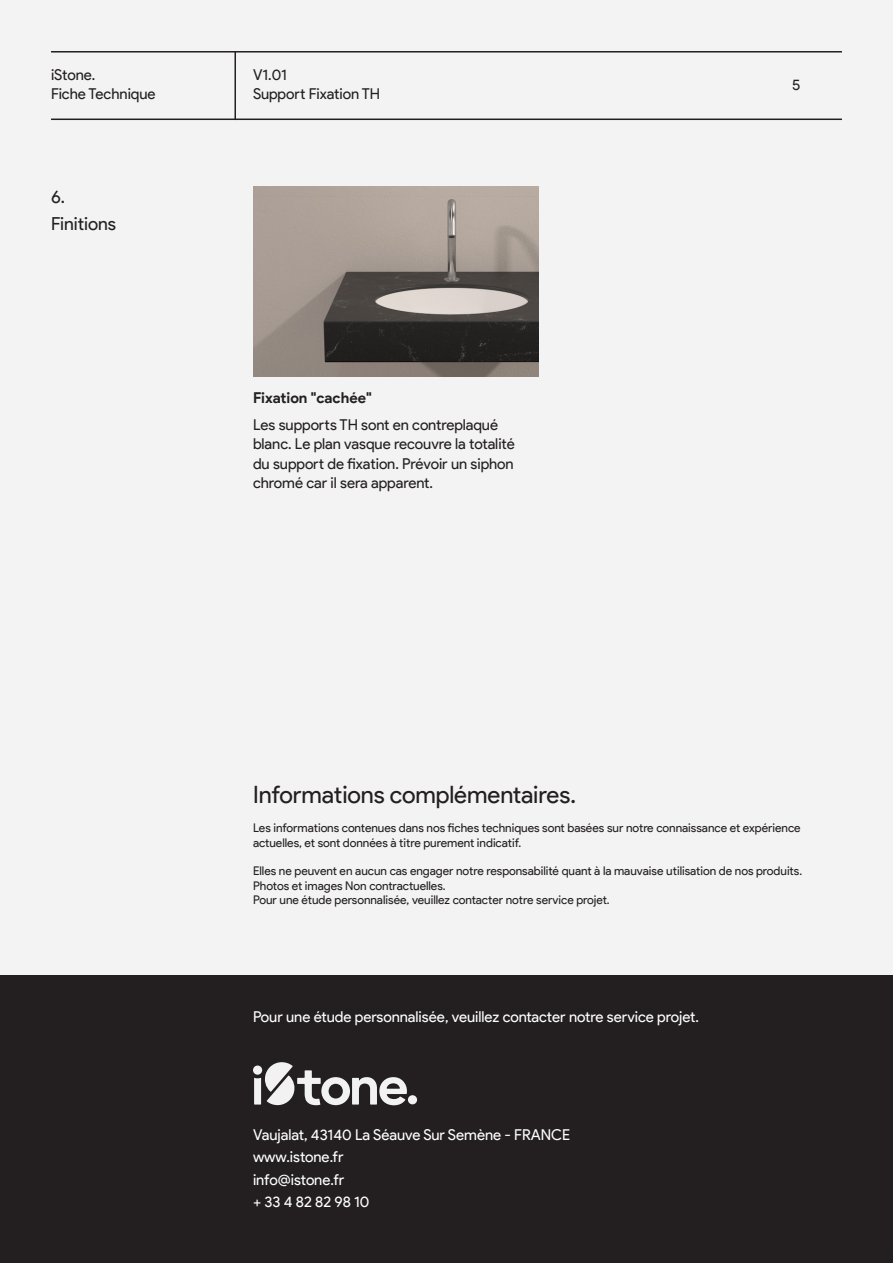
<style>
.page{position:relative;width:893px;height:1263px;background:#f3f3f3}
.page>*{position:absolute;margin:0;border:0;box-sizing:border-box;transform-origin:0 0}
.t1{font:24px "Product Sans";letter-spacing:-.005em;color:#231f20}
.t2{font:18px "Product Sans";letter-spacing:-.005em;color:#231f20}
.t3{font:15px/19.5px "Product Sans";letter-spacing:-.005em;color:#231f20}
.t4{font:15px/22.5px "Product Sans";color:#fff}
.t5{font:700 15px "Product Sans";letter-spacing:-.005em;color:#231f20}
.t6{font:12px/14.4px "Product Sans";color:#231f20}
</style>
<div class="page">
<div style="left:0;top:975px;width:893px;height:288px;background:#231f20"></div>
<div style="left:408px;top:1095px;width:9px;height:9px;background:#f2f2f2;border-radius:50%"></div>
<svg style="left:254px;top:1062px;width:153px;height:43px"></svg>
<div style="left:253px;top:1065px;width:9px;height:10px;background:#f2f2f2;border-radius:50%"></div>
<img style="left:253px;top:186px;width:286px;height:190px">
<hr style="left:51px;top:51px;width:791px;height:2px;background:#231f20">
<hr style="left:51px;top:119px;width:791px;height:1px;background:#231f20">
<hr style="left:234px;top:51px;width:2px;height:69px;background:#231f20">
<p class="t3" style="left:51px;top:65px;width:106px">iStone.<br>Fiche Technique</p>
<h2 class="t2" style="left:51px;top:187px;width:16px">6.</h2>
<h2 class="t2" style="left:51px;top:214px;width:66px">Finitions</h2>
<p class="t3" style="left:253px;top:65px;width:129px">V1.01<br>Support Fixation TH</p>
<p class="t3" style="left:792px;top:76px;width:10px">5</p>
<p class="t5" style="left:253px;top:388px;width:120px">Fixation "cachée"</p>
<p class="t3" style="left:253px;top:415px;width:263px">Les supports TH sont en contreplaqué blanc. Le plan vasque recouvre la totalité du support de fixation. Prévoir un siphon chromé car il sera apparent.</p>
<h1 class="t1" style="left:253px;top:781px;width:324px">Informations complémentaires.</h1>
<p class="t6" style="left:253px;top:821px;width:549px">Les informations contenues dans nos fiches techniques sont basées sur notre connaissance et expérience actuelles, et sont données à titre purement indicatif.</p>
<p class="t6" style="left:253px;top:864px;width:551px">Elles ne peuvent en aucun cas engager notre responsabilité quant à la mauvaise utilisation de nos produits.<br>Photos et images Non contractuelles.<br>Pour une étude personnalisée, veuillez contacter notre service projet.</p>
<p class="t4" style="left:253px;top:1006px;width:447px">Pour une étude personnalisée, veuillez contacter notre service projet.</p>
<p class="t4" style="left:253px;top:1124px;width:319px">Vaujalat, 43140 La Séauve Sur Semène - FRANCE www.istone.fr<br>info@istone.fr<br>+ 33 4 82 82 98 10</p>
</div>
